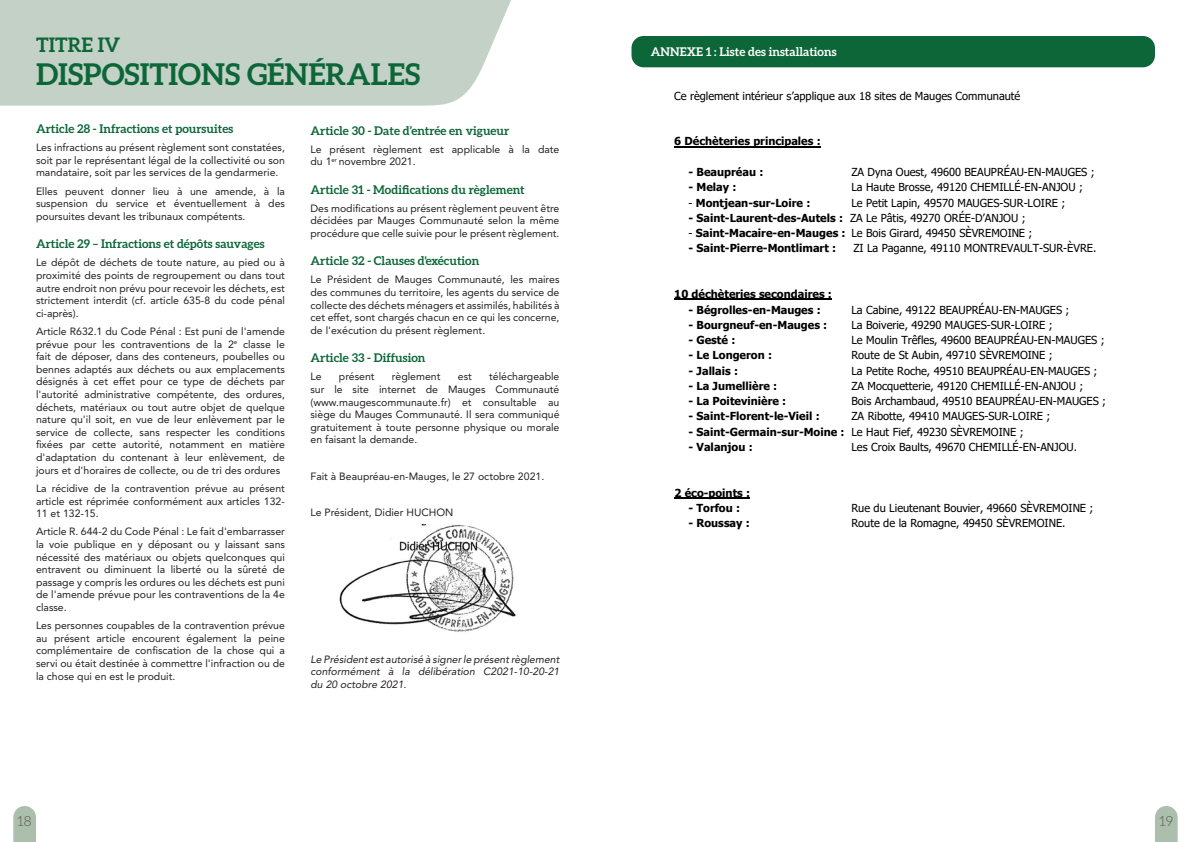
<style>
.page{position:relative;width:1191px;height:842px;background:#fff}
.page>*{position:absolute;margin:0;border:0;box-sizing:border-box;transform-origin:0 0}
.titres_chapitres_gau{font:700 30px "Aleo";color:#0c6638}
.chapitres_gauche{font:700 20px "Aleo";color:#0c6638}
.t1{font:300 14px "Aleo";color:#585752}
.articles{font:700 12px "Aleo";color:#0c6638}
.t2{font:700 12px "Aleo";color:#fff}
.t3{font:11px "Tahoma";color:#000}
.t4{font:700 11px "Tahoma";color:#000}
.TEXTE{font:10.5px/12.6px "Avenir LT Std";color:#231f20;text-align:justify}
.TEXTE-2{font:italic 10.5px/12.6px "Avenir LT Std";color:#231f20;text-align:justify}
.s1{font-weight:400}
.s2{font-weight:700}
</style>
<div class="page">
<div style="left:0;top:0;width:511px;height:106px;background:#c4d1c6"></div>
<img style="left:339px;top:524px;width:177px;height:108px">
<div style="left:631px;top:36px;width:524px;height:31px;background:#0c6638;border-radius:12px"></div>
<hr style="left:674px;top:146px;width:146px;height:1px;background:#000">
<hr style="left:674px;top:299px;width:158px;height:1px;background:#000">
<hr style="left:674px;top:497px;width:76px;height:2px;background:#000">
<svg style="left:13px;top:806px;width:23px;height:36px"></svg>
<svg style="left:1155px;top:806px;width:22px;height:36px"></svg>
<p class="chapitres_gauche" style="left:36px;top:33px;width:86px">TITRE IV</p>
<p class="titres_chapitres_gau" style="left:36px;top:57px;width:386px">DISPOSITIONS GÉNÉRALES</p>
<p class="articles" style="left:36px;top:122px;width:199px">Article 28 - Infractions et poursuites</p>
<p class="TEXTE" style="left:36px;top:141px;width:250px">Les infractions au présent règlement sont constatées, soit par le représentant légal de la collectivité ou son mandataire, soit par les services de la gendarmerie.</p>
<p class="TEXTE" style="left:36px;top:185px;width:250px">Elles peuvent donner lieu à une amende, à la suspension du service et éventuellement à des poursuites devant les tribunaux compétents.</p>
<p class="articles" style="left:36px;top:237px;width:230px">Article 29 – Infractions et dépôts sauvages</p>
<p class="TEXTE" style="left:36px;top:256px;width:250px">Le dépôt de déchets de toute nature, au pied ou à proximité des points de regroupement ou dans tout autre endroit non prévu pour recevoir les déchets, est strictement interdit (cf. article 635-8 du code pénal ci-après).</p>
<p class="TEXTE" style="left:36px;top:325px;width:250px">Article R632.1 du Code Pénal : Est puni de l'amende prévue pour les contraventions de la 2<sup>e</sup> classe le fait de déposer, dans des conteneurs, poubelles ou bennes adaptés aux déchets ou aux emplacements désignés à cet effet pour ce type de déchets par l'autorité administrative compétente, des ordures, déchets, matériaux ou tout autre objet de quelque nature qu'il soit, en vue de leur enlèvement par le service de collecte, sans respecter les conditions fixées par cette autorité, notamment en matière d'adaptation du contenant à leur enlèvement, de jours et d'horaires de collecte, ou de tri des ordures</p>
<p class="TEXTE" style="left:36px;top:482px;width:250px">La récidive de la contravention prévue au présent article est réprimée conformément aux articles 132- 11 et 132-15.</p>
<p class="TEXTE" style="left:36px;top:525px;width:250px">Article R. 644-2 du Code Pénal : Le fait d'embarrasser la voie publique en y déposant ou y laissant sans nécessité des matériaux ou objets quelconques qui entravent ou diminuent la liberté ou la sûreté de passage y compris les ordures ou les déchets est puni de l'amende prévue pour les contraventions de la 4e classe.</p>
<p class="TEXTE" style="left:36px;top:619px;width:250px">Les personnes coupables de la contravention prévue au présent article encourent également la peine complémentaire de confiscation de la chose qui a servi ou était destinée à commettre l'infraction ou de la chose qui en est le produit.</p>
<p class="articles" style="left:310px;top:123px;width:200px">Article 30 - Date d’entrée en vigueur</p>
<p class="TEXTE" style="left:310px;top:143px;width:250px">Le présent règlement est applicable à la date du 1<sup>er</sup> novembre 2021.</p>
<p class="articles" style="left:310px;top:182px;width:216px">Article 31 - Modifications du règlement</p>
<p class="TEXTE" style="left:310px;top:202px;width:250px">Des modifications au présent règlement peuvent être décidées par Mauges Communauté selon la même procédure que celle suivie pour le présent règlement.</p>
<p class="articles" style="left:310px;top:254px;width:170px">Article 32 - Clauses d'exécution</p>
<p class="TEXTE" style="left:310px;top:274px;width:250px">Le Président de Mauges Communauté, les maires des communes du territoire, les agents du service de collecte des déchets ménagers et assimilés, habilités à cet effet, sont chargés chacun en ce qui les concerne, de l'exécution du présent règlement.</p>
<p class="articles" style="left:310px;top:351px;width:116px">Article 33 - Diffusion</p>
<p class="TEXTE" style="left:310px;top:370px;width:13px">Le</p>
<p class="TEXTE" style="left:339px;top:370px;width:37px">présent</p>
<p class="TEXTE" style="left:392px;top:370px;width:50px">règlement</p>
<p class="TEXTE" style="left:458px;top:370px;width:16px">est</p>
<p class="TEXTE" style="left:310px;top:370px;width:250px;text-indent:179px">téléchargeable sur le site internet de Mauges Communauté (www.maugescommunaute.fr) et consultable au siège du Mauges Communauté. Il sera communiqué gratuitement à toute personne physique ou morale en faisant la demande.</p>
<p class="TEXTE" style="left:310px;top:470px;width:235px">Fait à Beaupréau-en-Mauges, le 27 octobre 2021.</p>
<p class="TEXTE" style="left:310px;top:506px;width:144px">Le Président, Didier HUCHON</p>
<p class="TEXTE-2" style="left:310px;top:653px;width:250px">Le Président est autorisé à signer le présent règlement conformément à la délibération C2021-10-20-21 du 20 octobre 2021.</p>
<p class="t2" style="left:651px;top:45px;width:187px">ANNEXE 1 : Liste des installations</p>
<p class="t3" style="left:674px;top:88px;width:347px">Ce règlement intérieur s’applique aux 18 sites de Mauges Communauté</p>
<p class="t4" style="left:674px;top:134px;width:148px">6 Déchèteries principales :</p>
<p class="t4" style="left:688px;top:164px;width:76px">- Beaupréau :</p>
<p class="t3" style="left:851px;top:165px;width:245px">ZA Dyna Ouest, 49600 BEAUPRÉAU-EN-MAUGES ;</p>
<p class="t4" style="left:688px;top:180px;width:49px">- Melay :</p>
<p class="t3" style="left:851px;top:180px;width:233px">La Haute Brosse, 49120 CHEMILLÉ-EN-ANJOU ;</p>
<p class="t4" style="left:688px;top:195px;width:123px"><span class="s1">-</span> Montjean-sur-Loire :</p>
<p class="t3" style="left:851px;top:195px;width:216px">Le Petit Lapin, 49570 MAUGES-SUR-LOIRE ;</p>
<p class="t3" style="left:688px;top:210px;width:339px"><span class="s2">- Saint-Laurent-des-Autels :</span> ZA Le Pâtis, 49270 ORÉE-D’ANJOU ;</p>
<p class="t3" style="left:688px;top:226px;width:345px">- <span class="s2">Saint-Macaire-en-Mauges :</span> Le Bois Girard, 49450 SÈVREMOINE ;</p>
<p class="t4" style="left:688px;top:241px;width:149px">- Saint-Pierre-Montlimart :</p>
<p class="t3" style="left:853px;top:241px;width:244px">ZI La Paganne, 49110 MONTREVAULT-SUR-ÈVRE.</p>
<p class="t4" style="left:674px;top:286px;width:159px">10 déchèteries secondaires :</p>
<p class="t4" style="left:688px;top:302px;width:134px">- Bégrolles-en-Mauges :</p>
<p class="t3" style="left:851px;top:302px;width:220px">La Cabine, 49122 BEAUPRÉAU-EN-MAUGES ;</p>
<p class="t4" style="left:688px;top:317px;width:140px">- Bourgneuf-en-Mauges :</p>
<p class="t3" style="left:851px;top:317px;width:203px">La Boiverie, 49290 MAUGES-SUR-LOIRE ;</p>
<p class="t4" style="left:688px;top:332px;width:48px">- Gesté :</p>
<p class="t3" style="left:851px;top:333px;width:255px">Le Moulin Trêfles, 49600 BEAUPRÉAU-EN-MAUGES ;</p>
<p class="t4" style="left:688px;top:348px;width:85px">- Le Longeron :</p>
<p class="t3" style="left:851px;top:348px;width:203px">Route de St Aubin, 49710 SÈVREMOINE ;</p>
<p class="t4" style="left:688px;top:363px;width:51px">- Jallais :</p>
<p class="t3" style="left:851px;top:363px;width:247px">La Petite Roche, 49510 BEAUPRÉAU-EN-MAUGES ;</p>
<p class="t4" style="left:688px;top:378px;width:90px">- La Jumellière :</p>
<p class="t3" style="left:851px;top:378px;width:233px">ZA Mocquetterie, 49120 CHEMILLÉ-EN-ANJOU ;</p>
<p class="t4" style="left:688px;top:393px;width:99px">- La Poitevinière :</p>
<p class="t3" style="left:851px;top:394px;width:256px">Bois Archambaud, 49510 BEAUPRÉAU-EN-MAUGES ;</p>
<p class="t4" style="left:688px;top:409px;width:133px">- Saint-Florent-le-Vieil :</p>
<p class="t3" style="left:851px;top:409px;width:200px">ZA Ribotte, 49410 MAUGES-SUR-LOIRE ;</p>
<p class="t3" style="left:688px;top:424px;width:337px"><span class="s2">- Saint-Germain-sur-Moine :</span> Le Haut Fief, 49230 SÈVREMOINE ;</p>
<p class="t4" style="left:688px;top:439px;width:66px">- Valanjou :</p>
<p class="t3" style="left:851px;top:439px;width:227px">Les Croix Baults, 49670 CHEMILLÉ-EN-ANJOU.</p>
<p class="t4" style="left:674px;top:485px;width:77px">2 éco-points :</p>
<p class="t4" style="left:688px;top:500px;width:53px">- Torfou :</p>
<p class="t3" style="left:851px;top:501px;width:244px">Rue du Lieutenant Bouvier, 49660 SÈVREMOINE ;</p>
<p class="t4" style="left:688px;top:515px;width:63px">- Roussay :</p>
<p class="t3" style="left:851px;top:516px;width:216px">Route de la Romagne, 49450 SÈVREMOINE.</p>
<p class="t1" style="left:18px;top:814px;width:16px">18</p>
<p class="t1" style="left:1159px;top:814px;width:15px">19</p>
</div>
